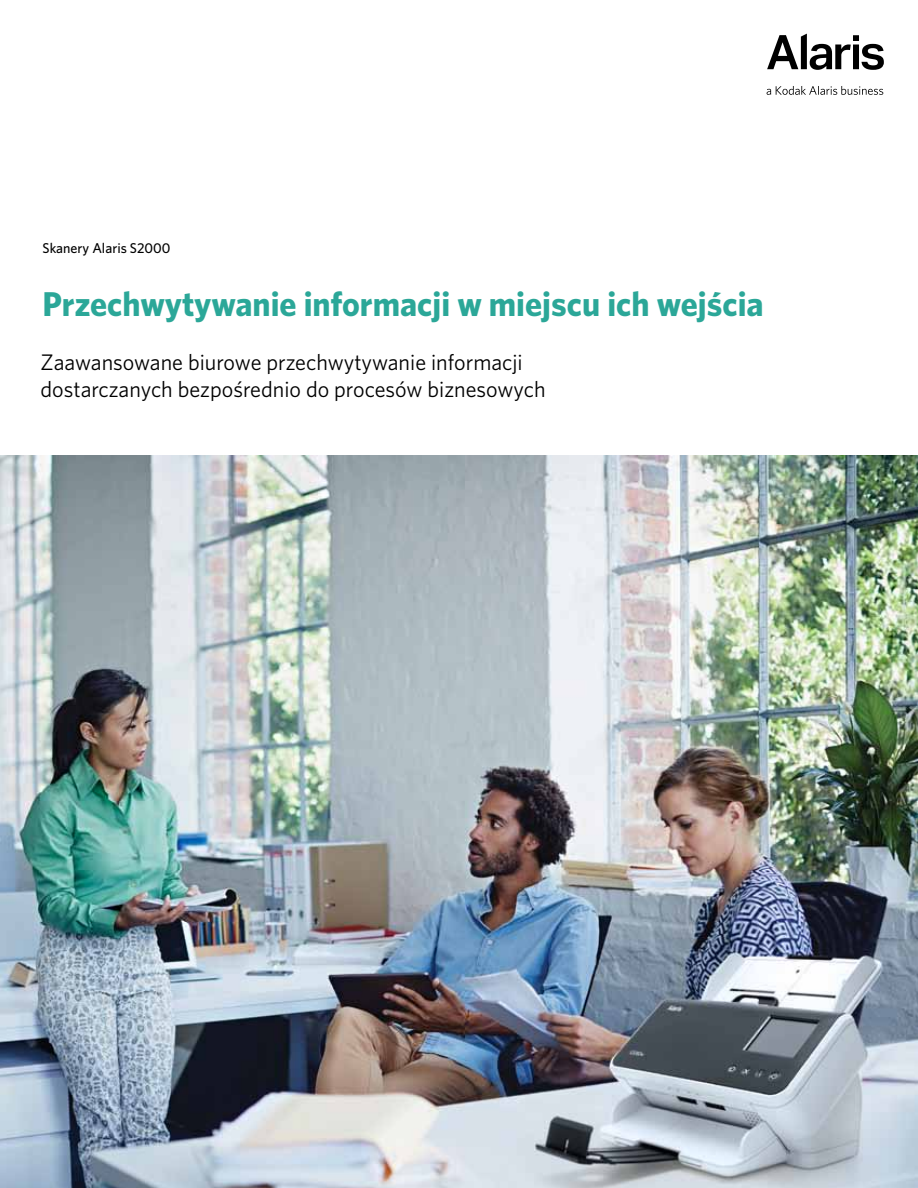
<style>
.page{position:relative;width:918px;height:1188px;background:#fff}
.page>*{position:absolute;margin:0;border:0;box-sizing:border-box;transform-origin:0 0}
.t1{font:700 34.5px "Whitney";color:#2ba798}
.t2{font:22.5px/27px "Whitney";color:#000}
.t3{font:500 14.25px "Whitney";color:#000}
</style>
<div class="page">
<img style="left:0;top:455px;width:918px;height:733px">
<svg style="left:767px;top:34px;width:117px;height:36px"></svg>
<svg style="left:767px;top:86px;width:116px;height:9px"></svg>
<p class="t3" style="left:43px;top:238px;width:130px">Skanery Alaris S2000</p>
<h1 class="t1" style="left:43px;top:280px;width:723px">Przechwytywanie informacji w miejscu ich wejścia</h1>
<p class="t2" style="left:40px;top:348px;width:507px">Zaawansowane biurowe przechwytywanie informacji dostarczanych bezpośrednio do procesów biznesowych</p>
</div>
